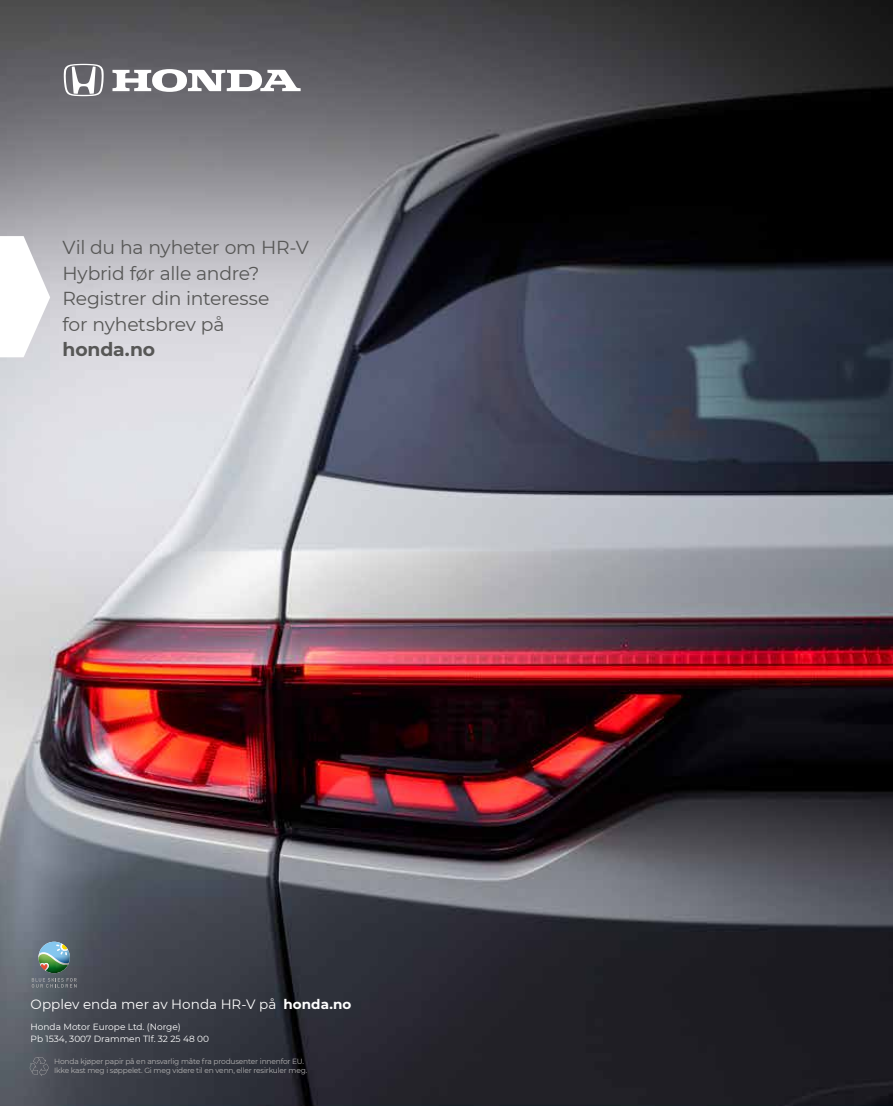
<style>
.page{position:relative;width:893px;height:1106px;background:#fff}
.page>*{position:absolute;margin:0;border:0;box-sizing:border-box;transform-origin:0 0}
.t1{font:18.75px/25.5px "Montserrat";letter-spacing:-.015em;color:#575756}
.t2{font:700 18.75px "Montserrat";letter-spacing:-.005em;color:#575756}
.t3{font:13.5px "Montserrat";letter-spacing:.005em;color:#fff}
.t4{font:9px/12px "Montserrat";color:#fff}
.t5{font:7.5px/9px "Montserrat";letter-spacing:-.025em;color:#b3b2b2}
.s1{font-weight:700}
</style>
<div class="page">
<img style="left:0;top:0;width:893px;height:1106px">
<svg style="left:112px;top:69px;width:189px;height:23px"></svg>
<svg style="left:64px;top:64px;width:40px;height:32px"></svg>
<svg style="left:32px;top:941px;width:45px;height:46px;background:#6a8080"></svg>
<svg style="left:30px;top:1057px;width:19px;height:18px"></svg>
<svg style="left:0;top:236px;width:50px;height:121px"></svg>
<h1 class="t1" style="left:63px;top:234px;width:248px">Vil du ha nyheter om HR-V<br>Hybrid før alle andre?<br>Registrer din interesse<br>for nyhetsbrev på</h1>
<h1 class="t2" style="left:63px;top:336px;width:94px">honda.no</h1>
<h2 class="t3" style="left:31px;top:995px;width:322px">Opplev enda mer av Honda HR-V på <span class="s1">honda.no</span></h2>
<p class="t4" style="left:31px;top:1020px;width:180px">Honda Motor Europe Ltd. (Norge)<br>Pb 1534, 3007 Drammen Tlf. 32 25 48 00</p>
<p class="t5" style="left:54px;top:1056px;width:255px">Honda kjøper papir på en ansvarlig måte fra produsenter innenfor EU.<br>Ikke kast meg i søppelet. Gi meg videre til en venn, eller resirkuler meg.</p>
</div>
